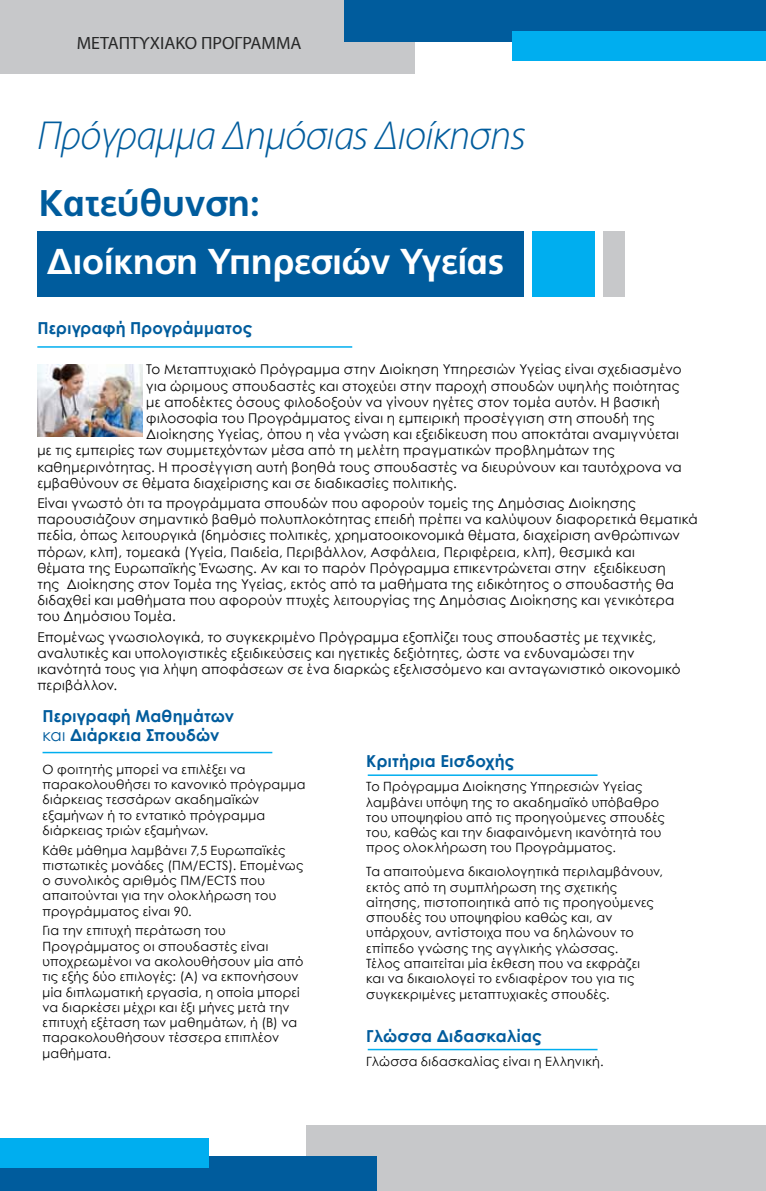
<style>
.page{position:relative;width:766px;height:1191px;background:#fff}
.page>*{position:absolute;margin:0;border:0;box-sizing:border-box;transform-origin:0 0}
.t1{font:italic 100 39.45px "PF Catalog";letter-spacing:-.01em;color:#005c9d}
.t2{font:700 37.05px "PF Catalog";letter-spacing:-.01em;color:#005c9d}
.t3{font:700 36px "PF Catalog";letter-spacing:-.01em;color:#fff}
.t4{font:18px "Myriad Pro";color:#000}
.t5{font:700 16.5px/19.8px "Century Gothic";letter-spacing:.01em;color:#005c9d}
.t6{font:13.5px/16.2px "Century Gothic";letter-spacing:.02em;color:#000}
.t7{font:12.75px/15.3px "Century Gothic";letter-spacing:.02em;color:#000}
.s1{font-weight:400}
</style>
<div class="page">
<div style="left:0;top:0;width:415px;height:73px;background:#c7c8ca"></div>
<div style="left:344px;top:0;width:421px;height:41px;background:#005c9d"></div>
<div style="left:512px;top:31px;width:253px;height:30px;background:#00aeef"></div>
<hr style="left:765px;top:0;width:1px;height:73px;background:#c7c8ca">
<div style="left:306px;top:1125px;width:459px;height:66px;background:#c7c8ca"></div>
<div style="left:0;top:1157px;width:376px;height:34px;background:#005c9d"></div>
<div style="left:0;top:1137px;width:208px;height:30px;background:#00aeef"></div>
<hr style="left:37px;top:346px;width:315px;height:2px;background:#00aeef">
<img style="left:37px;top:364px;width:105px;height:73px">
<hr style="left:367px;top:774px;width:230px;height:2px;background:#00aeef">
<hr style="left:367px;top:1048px;width:230px;height:2px;background:#00aeef">
<div style="left:37px;top:231px;width:486px;height:66px;background:#005c9d"></div>
<div style="left:531px;top:231px;width:63px;height:66px;background:#00aeef"></div>
<div style="left:603px;top:231px;width:21px;height:66px;background:#c7c8ca"></div>
<hr style="left:43px;top:752px;width:229px;height:1px;background:#00aeef">
<h3 class="t4" style="left:77px;top:32px;width:226px">ΜΕΤΑΠΤΥΧΙΑΚΟ ΠΡΟΓΡΑΜΜΑ</h3>
<h1 class="t1" style="left:37px;top:115px;width:489px">Πρόγραμμα Δημόσιας Διοίκησης</h1>
<h2 class="t2" style="left:39px;top:181px;width:223px">Κατεύθυνση:</h2>
<h3 class="t3" style="left:47px;top:240px;width:458px">Διοίκηση Υπηρεσιών Υγείας</h3>
<p class="t5" style="left:37px;top:317px;width:216px">Περιγραφή Προγράμματος</p>
<p class="t6" style="left:146px;top:361px;width:537px">Το Μεταπτυχιακό Πρόγραμμα στην Διοίκηση Υπηρεσιών Υγείας είναι σχεδιασμένο</p>
<p class="t6" style="left:146px;top:377px;width:534px">για ώριμους σπουδαστές και στοχεύει στην παροχή σπουδών υψηλής ποιότητας</p>
<p class="t6" style="left:146px;top:393px;width:515px">με αποδέκτες όσους φιλοδοξούν να γίνουν ηγέτες στον τομέα αυτόν. Η βασική</p>
<p class="t6" style="left:146px;top:410px;width:509px">φιλοσοφία του Προγράμματος είναι η εμπειρική προσέγγιση στη σπουδή της</p>
<p class="t6" style="left:146px;top:426px;width:534px">Διοίκησης Υγείας, όπου η νέα γνώση και εξειδίκευση που αποκτάται αναμιγνύεται</p>
<p class="t6" style="left:37px;top:442px;width:579px">με τις εμπειρίες των συμμετεχόντων μέσα από τη μελέτη πραγματικών προβλημάτων της</p>
<p class="t6" style="left:37px;top:458px;width:645px">καθημερινότητας. Η προσέγγιση αυτή βοηθά τους σπουδαστές να διευρύνουν και ταυτόχρονα να</p>
<p class="t6" style="left:37px;top:474px;width:421px">εμβαθύνουν σε θέματα διαχείρισης και σε διαδικασίες πολιτικής.</p>
<p class="t6" style="left:37px;top:495px;width:661px">Είναι γνωστό ότι τα προγράμματα σπουδών που αφορούν τομείς της Δημόσιας Διοίκησης παρουσιάζουν σημαντικό βαθμό πολυπλοκότητας επειδή πρέπει να καλύψουν διαφορετικά θεματικά πεδία, όπως λειτουργικά (δημόσιες πολιτικές, χρηματοοικονομικά θέματα, διαχείριση ανθρώπινων πόρων, κλπ), τομεακά (Υγεία, Παιδεία, Περιβάλλον, Ασφάλεια, Περιφέρεια, κλπ), θεσμικά και<br>θέματα της Ευρωπαϊκής Ένωσης. Αν και το παρόν Πρόγραμμα επικεντρώνεται στην εξειδίκευση<br>της Διοίκησης στον Τομέα της Υγείας, εκτός από τα μαθήματα της ειδικότητος ο σπουδαστής θα διδαχθεί και μαθήματα που αφορούν πτυχές λειτουργίας της Δημόσιας Διοίκησης και γενικότερα του Δημόσιου Τομέα.</p>
<p class="t6" style="left:37px;top:628px;width:644px">Επομένως γνωσιολογικά, το συγκεκριμένο Πρόγραμμα εξοπλίζει τους σπουδαστές με τεχνικές, αναλυτικές και υπολογιστικές εξειδικεύσεις και ηγετικές δεξιότητες, ώστε να ενδυναμώσει την ικανότητά τους για λήψη αποφάσεων σε ένα διαρκώς εξελισσόμενο και ανταγωνιστικό οικονομικό περιβάλλον.</p>
<p class="t5" style="left:43px;top:705px;width:193px">Περιγραφή Μαθημάτων <span class="s1">και</span> Διάρκεια Σπουδών</p>
<p class="t7" style="left:43px;top:761px;width:264px">Ο φοιτητής μπορεί να επιλέξει να παρακολουθήσει το κανονικό πρόγραμμα διάρκειας τεσσάρων ακαδημαϊκών εξαμήνων ή το εντατικό πρόγραμμα διάρκειας τριών εξαμήνων.</p>
<p class="t7" style="left:43px;top:842px;width:262px">Κάθε μάθημα λαμβάνει 7,5 Ευρωπαϊκές πιστωτικές μονάδες (ΠΜ/ECTS). Επομένως ο συνολικός αριθμός ΠΜ/ECTS που απαιτούνται για την ολοκλήρωση του προγράμματος είναι 90.</p>
<p class="t7" style="left:43px;top:923px;width:262px">Για την επιτυχή περάτωση του Προγράμματος οι σπουδαστές είναι υποχρεωμένοι να ακολουθήσουν μία από τις εξής δύο επιλογές: (Α) να εκπονήσουν μία διπλωματική εργασία, η οποία μπορεί να διαρκέσει μέχρι και έξι μήνες μετά την επιτυχή εξέταση των μαθημάτων, ή (Β) να παρακολουθήσουν τέσσερα επιπλέον μαθήματα.</p>
<p class="t5" style="left:366px;top:750px;width:150px">Κριτήρια Εισδοχής</p>
<p class="t7" style="left:366px;top:778px;width:300px">Το Πρόγραμμα Διοίκησης Υπηρεσιών Υγείας λαμβάνει υπόψη της το ακαδημαϊκό υπόβαθρο του υποψηφίου από τις προηγούμενες σπουδές του, καθώς και την διαφαινόμενη ικανότητά του προς ολοκλήρωση του Προγράμματος.</p>
<p class="t7" style="left:366px;top:863px;width:298px">Τα απαιτούμενα δικαιολογητικά περιλαμβάνουν, εκτός από τη συμπλήρωση της σχετικής αίτησης, πιστοποιητικά από τις προηγούμενες σπουδές του υποψηφίου καθώς και, αν υπάρχουν, αντίστοιχα που να δηλώνουν το επίπεδο γνώσης της αγγλικής γλώσσας.<br>Τέλος απαιτείται μία έκθεση που να εκφράζει<br>και να δικαιολογεί το ενδιαφέρον του για τις συγκεκριμένες μεταπτυχιακές σπουδές.</p>
<p class="t5" style="left:366px;top:1025px;width:177px">Γλώσσα Διδασκαλίας</p>
<p class="t7" style="left:366px;top:1053px;width:239px">Γλώσσα διδασκαλίας είναι η Ελληνική.</p>
</div>
